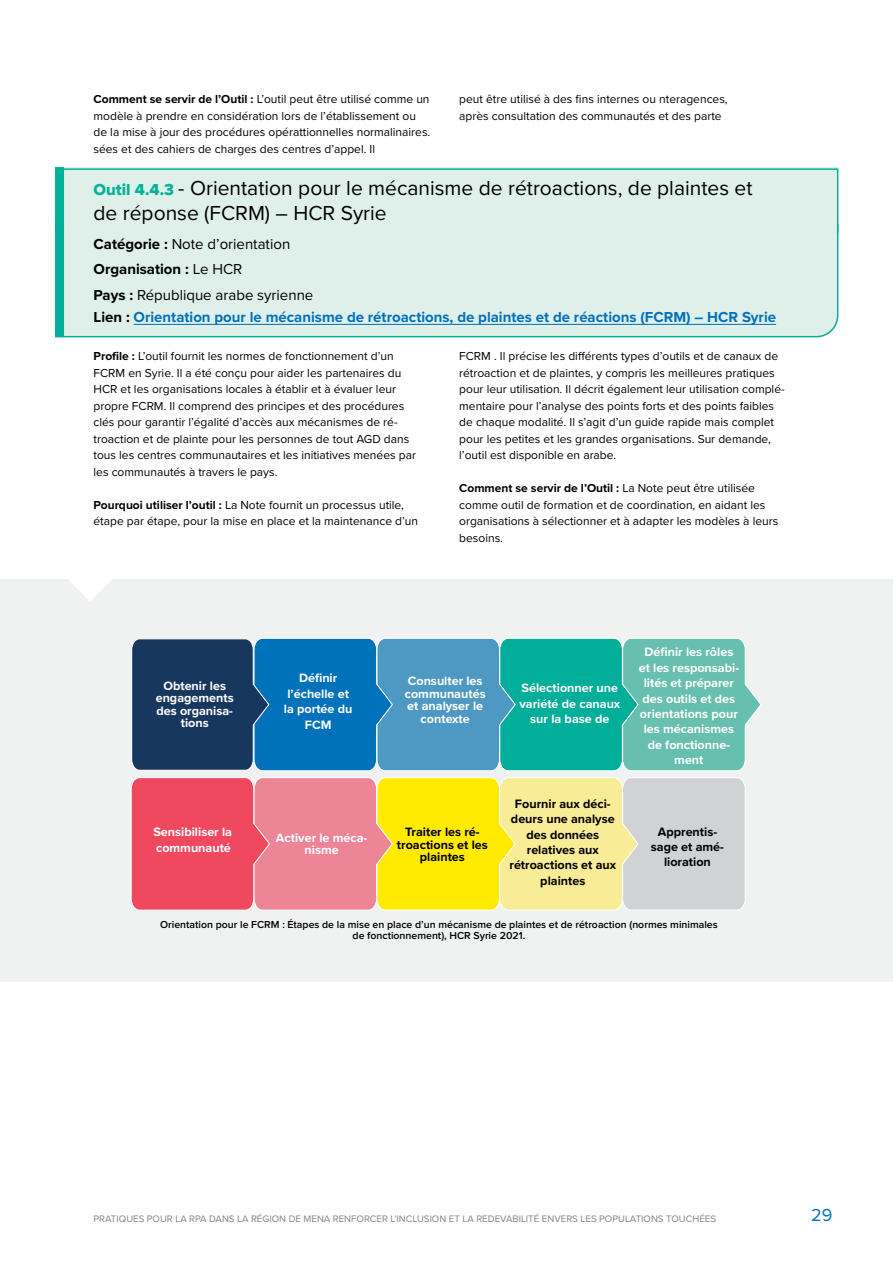
<style>
.page{position:relative;width:893px;height:1263px;background:#fff}
.page>*{position:absolute;margin:0;border:0;box-sizing:border-box;transform-origin:0 0}
.t1{font:21px "Proxima Nova";color:#000}
.t2{font:18px "Proxima Nova";color:#0071bb}
.t3{font:16.5px "Proxima Nova Extrabld";color:#00b297}
.t4{font:700 15px "Proxima Nova";color:#0071bb}
.t5{font:15px/25.5px "Proxima Nova";color:#000}
.t6{font:700 12.6px/15.5px "Proxima Nova";color:#fff;text-align:center}
.t7{font:700 12.6px/15.5px "Proxima Nova";color:#000;text-align:center}
.t8{font:12px/16.5px "Proxima Nova";color:#000}
.t9{font:600 10.5px/10.5px "Proxima Nova";color:#000;text-align:center}
.t10{font:9.75px "Proxima Nova";color:#808284}
.s1{font-weight:700}
.s2{color:#000}
</style>
<div class="page">
<div style="left:0;top:579px;width:893px;height:403px;background:#f0f1f1"></div>
<svg style="left:69px;top:579px;width:43px;height:22px"></svg>
<svg style="left:132px;top:638px;width:628px;height:133px;background:#328ea4"></svg>
<svg style="left:131px;top:777px;width:614px;height:133px;background:#eeb27c"></svg>
<div style="left:55px;top:167px;width:9px;height:64px;background:#0db59b"></div>
<div style="left:55px;top:168px;width:784px;height:55px;background:#dfefea"></div>
<div style="left:55px;top:223px;width:784px;height:115px;background:#dfefea"></div>
<hr style="left:134px;top:324px;width:642px;height:1px;background:#0071bb">
<p class="t8" style="left:94px;top:90px;width:338px"><span class="s1">Comment se servir de ’l Outil</span> ’L<span class="s1">:</span> outil peut être utilisé comme un modèle à prendre en considération lors de ’l établissement ou de la mise à jour des procédures opérattionnelles normalinaires. sées et des cahiers de charges des centres ’d appel Il.</p>
<p class="t8" style="left:459px;top:90px;width:270px">peut être utilisé à des fins internes ou nteragences, après consultation des communautés et des parte</p>
<h1 class="t1" style="left:178px;top:172px;width:576px">- Orientation pour le mécanisme de rétroactions, de plaintes et</h1>
<h3 class="t3" style="left:94px;top:177px;width:82px">Outil 4.4.3</h3>
<h1 class="t1" style="left:94px;top:198px;width:295px">de réponse (FCRM) – HCR Syrie</h1>
<p class="t5" style="left:94px;top:230px;width:221px"><span class="s1">Catégorie :</span> Note ’d orientation<br><span class="s1">Organisation :</span> Le HCR<br><span class="s1">Pays :</span> République arabe syrienne</p>
<p class="t4" style="left:94px;top:306px;width:684px"><span class="s2">Lien :</span> Orientation pour le mécanisme de rétroactions, de plaintes et de réactions (FCRM) – HCR Syrie</p>
<p class="t8" style="left:94px;top:348px;width:312px"><span class="s1">Profile</span> ’L<span class="s1">:</span> outil fournit les normes de fonctionnement ’d un FCRM en Syrie aIl. été conçu pour aider les partenaires du HCR et les organisations locales à établir et à évaluer leur propre FCRM Il. comprend des principes et des procédures</p>
<p class="t8" style="left:94px;top:430px;width:317px">troaction et de plainte pour les personnes de tout AGD dans</p>
<p class="t8" style="left:94px;top:414px;width:306px">clés pour garantir ’l égalité ’d accès aux mécanismes de ré-</p>
<p class="t8" style="left:94px;top:447px;width:324px">tous les centres communautaires et les initiatives menées par les communautés à travers le pays.</p>
<p class="t8" style="left:94px;top:496px;width:326px"><span class="s1">Pourquoi utiliser ’l outil :</span> La Note fournit un processus utile, étape par étape, pour la mise en place et la maintenance ’d un</p>
<p class="t8" style="left:459px;top:348px;width:320px">FCRM Il. précise les différents types ’d outils et de canaux de rétroaction et de plaintes y, compris les meilleures pratiques</p>
<p class="t8" style="left:459px;top:397px;width:316px">mentaire pour ’l analyse des points forts et des points faibles</p>
<p class="t8" style="left:459px;top:381px;width:327px">pour leur utilisation Il. décrit également leur utilisation complé-</p>
<p class="t8" style="left:459px;top:414px;width:316px">de chaque modalité ’sI l. agit ’d un guide rapide mais complet pour les petites et les grandes organisations. Sur demande,<br>’l outil est disponible en arabe.</p>
<p class="t8" style="left:459px;top:480px;width:320px"><span class="s1">Comment se servir de ’l Outil :</span> La Note peut être utilisée comme outil de formation et de coordination, en aidant les organisations à sélectionner et à adapter les modèles à leurs besoins.</p>
<p class="t6" style="left:156px;top:679px;width:80px;line-height:12.6px">Obtenir les engagements</p>
<p class="t6" style="left:181px;top:715px;width:29px">tions</p>
<p class="t6" style="left:156px;top:702px;width:78px">des organisa-</p>
<p class="t6" style="left:153px;top:824px;width:80px;text-align:left">Sensibiliser la communauté</p>
<p class="t6" style="left:284px;top:670px;width:70px">Définir<br>’l échelle et la portée du<br>FCM</p>
<p class="t6" style="left:405px;top:674px;width:82px;line-height:12.6px">Consulter les communautés et analyser le contexte</p>
<p class="t6" style="left:519px;top:680px;width:102px">Sélectionner une variété de canaux sur la base de</p>
<p class="t6" style="left:644px;top:644px;width:90px">Définir les rôles</p>
<p class="t6" style="left:644px;top:675px;width:92px">lités et préparer</p>
<p class="t6" style="left:639px;top:660px;width:102px">et les responsabi-</p>
<p class="t6" style="left:640px;top:690px;width:99px;text-align:left">des outils et des orientations pour les mécanismes</p>
<p class="t6" style="left:674px;top:752px;width:31px">ment</p>
<p class="t6" style="left:648px;top:736px;width:84px">de fonctionne-</p>
<p class="t6" style="left:276px;top:829px;width:93px">Activer le méca-</p>
<p class="t6" style="left:305px;top:842px;width:36px">nisme</p>
<p class="t7" style="left:405px;top:819px;width:76px;line-height:25.2px">Traiter les ré&shy;plaintes</p>
<p class="t7" style="left:397px;top:836px;width:92px">troactions et les</p>
<p class="t7" style="left:515px;top:795px;width:97px">Fournir aux déci-</p>
<p class="t7" style="left:509px;top:826px;width:108px">des données relatives aux rétroactions et aux plaintes</p>
<p class="t7" style="left:511px;top:811px;width:105px">deurs une analyse</p>
<p class="t7" style="left:658px;top:823px;width:61px">Apprentis-</p>
<p class="t7" style="left:651px;top:839px;width:75px">sage et amé-</p>
<p class="t7" style="left:664px;top:854px;width:48px">lioration</p>
<p class="t9" style="left:160px;top:920px;width:559px">Orientation pour le FCRM : Étapes de la mise en place ’d un mécanisme de plaintes et de rétroaction (normes minimales de fonctionnement ,) HCR Syrie 2021.</p>
<p class="t10" style="left:94px;top:1212px;width:624px">PRATIQUES POUR LA RPA DANS LA RÉGION DE MENA RENFORCER ’LINCLUSION ET LA REDEVABILITÉ ENVERS LES POPULATIONS TOUCHÉES</p>
<h2 class="t2" style="left:811px;top:1202px;width:23px">29</h2>
</div>
